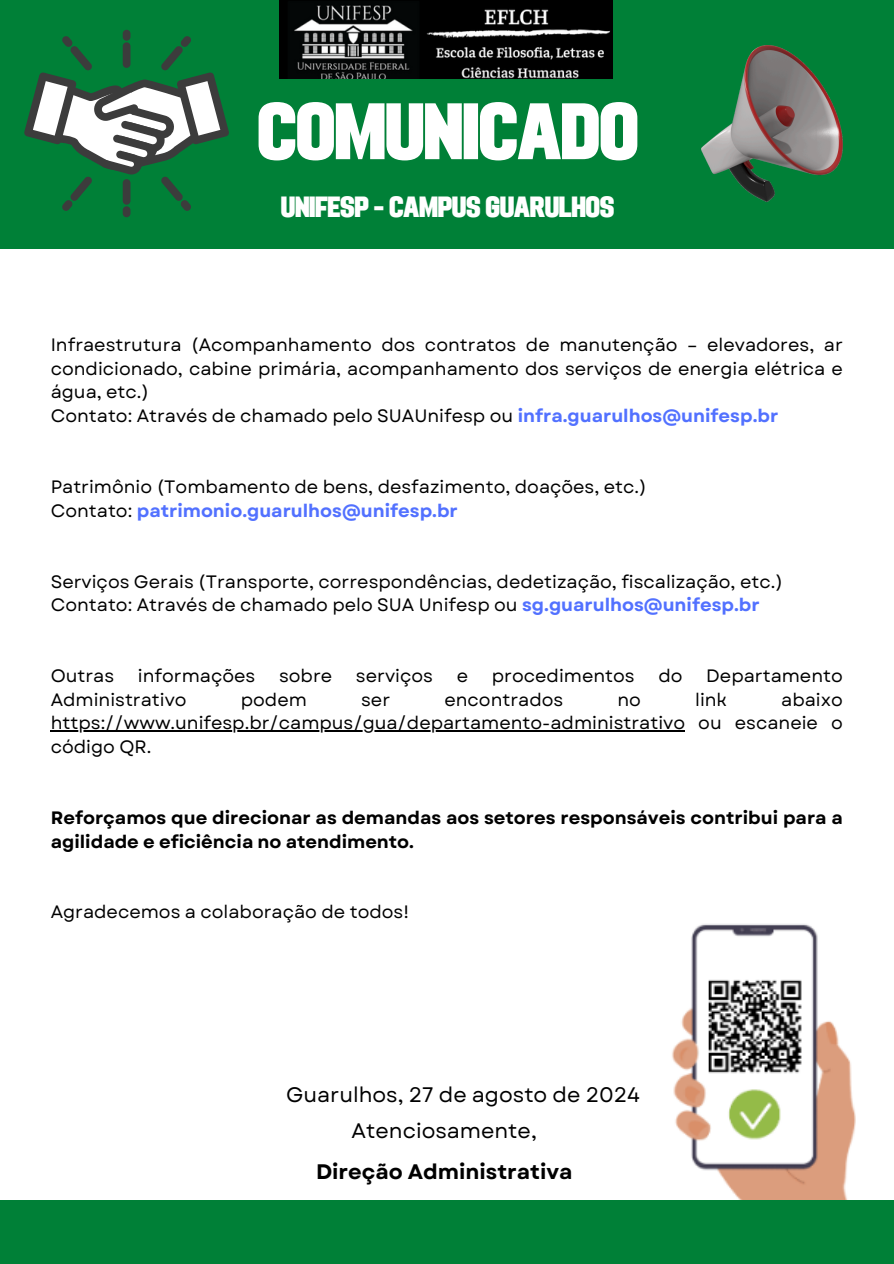
<style>
.page{position:relative;width:894px;height:1264px;background:#fff}
.page>*{position:absolute;margin:0;border:0;box-sizing:border-box;transform-origin:0 0}
.t1{font:79.8px "Adirek Sans 900";letter-spacing:-.015em;color:#fff}
.t2{font:29.25px "Adirek Sans 900";letter-spacing:-.015em;color:#fff}
.t3{font:21px "Garet";color:#000}
.t4{font:700 21px "Garet";color:#000}
.t5{font:18px/23.7px "Garet";color:#000;text-align:justify}
.t6{font:700 18px/23.7px "Garet";color:#000}
.t7{font:700 18px "Garet";color:#5271ff}
.s1{font-weight:700;color:#5271ff}
.s2{font-weight:400;color:#000}
</style>
<div class="page">
<div style="left:0;top:0;width:893px;height:248px;background:#008037"></div>
<img style="left:672px;top:924px;width:184px;height:275px">
<div style="left:0;top:1199px;width:893px;height:64px;background:#008037"></div>
<img style="left:280px;top:0;width:332px;height:79px">
<img style="left:701px;top:46px;width:141px;height:156px">
<hr style="left:51px;top:730px;width:634px;height:1px;background:#000">
<svg style="left:24px;top:30px;width:205px;height:187px"></svg>
<p class="t1" style="left:257px;top:85px;width:383px">COMUNICADO</p>
<p class="t2" style="left:281px;top:190px;width:335px">UNIFESP - CAMPUS GUARULHOS</p>
<h1 class="t5" style="left:51px;top:333px;width:793px">Infraestrutura (Acompanhamento dos contratos de manutenção – elevadores, ar condicionado, cabine primária, acompanhamento dos serviços de energia elétrica e água, etc.)</h1>
<p class="t5" style="left:51px;top:404px;width:728px">Contato: Através de chamado pelo SUAUnifesp ou <span class="s1">infra.guarulhos@unifesp.br</span></p>
<p class="t5" style="left:51px;top:475px;width:597px">Patrimônio (Tombamento de bens, desfazimento, doações, etc.)</p>
<p class="t7" style="left:51px;top:497px;width:408px"><span class="s2">Contato:</span> patrimonio.guarulhos@unifesp.br</p>
<p class="t5" style="left:51px;top:569px;width:733px">Serviços Gerais (Transporte, correspondências, dedetização, fiscalização, etc.)</p>
<p class="t5" style="left:51px;top:593px;width:710px">Contato: Através de chamado pelo SUA Unifesp ou <span class="s1">sg.guarulhos@unifesp.br</span></p>
<p class="t5" style="left:51px;top:664px;width:65px">Outras</p>
<p class="t5" style="left:138px;top:664px;width:119px">informações</p>
<p class="t5" style="left:279px;top:664px;width:55px">sobre</p>
<p class="t5" style="left:356px;top:664px;width:78px">serviços</p>
<p class="t5" style="left:456px;top:664px;width:13px">e</p>
<p class="t5" style="left:491px;top:664px;width:144px">procedimentos</p>
<p class="t5" style="left:658px;top:664px;width:26px">do</p>
<p class="t5" style="left:706px;top:664px;width:138px">Departamento</p>
<p class="t5" style="left:51px;top:687px;width:137px">Administrativo</p>
<p class="t5" style="left:241px;top:687px;width:68px">podem</p>
<p class="t5" style="left:361px;top:687px;width:31px">ser</p>
<p class="t5" style="left:444px;top:687px;width:120px">encontrados</p>
<p class="t5" style="left:617px;top:687px;width:25px">no</p>
<p class="t5" style="left:695px;top:687px;width:33px">link</p>
<p class="t5" style="left:781px;top:687px;width:63px">abaixo</p>
<p class="t5" style="left:51px;top:711px;width:793px">https://www.unifesp.br/campus/gua/departamento-administrativo ou escaneie o código QR.</p>
<p class="t6" style="left:51px;top:805px;width:793px">Reforçamos que direcionar as demandas aos setores responsáveis contribui para a agilidade e eficiência no atendimento.</p>
<h4 class="t5" style="left:51px;top:900px;width:359px">Agradecemos a colaboração de todos!</h4>
<h3 class="t3" style="left:286px;top:1079px;width:355px">Guarulhos, 27 de agosto de 2024</h3>
<p class="t3" style="left:351px;top:1115px;width:187px">Atenciosamente,</p>
<h3 class="t4" style="left:316px;top:1156px;width:258px">Direção Administrativa</h3>
</div>
